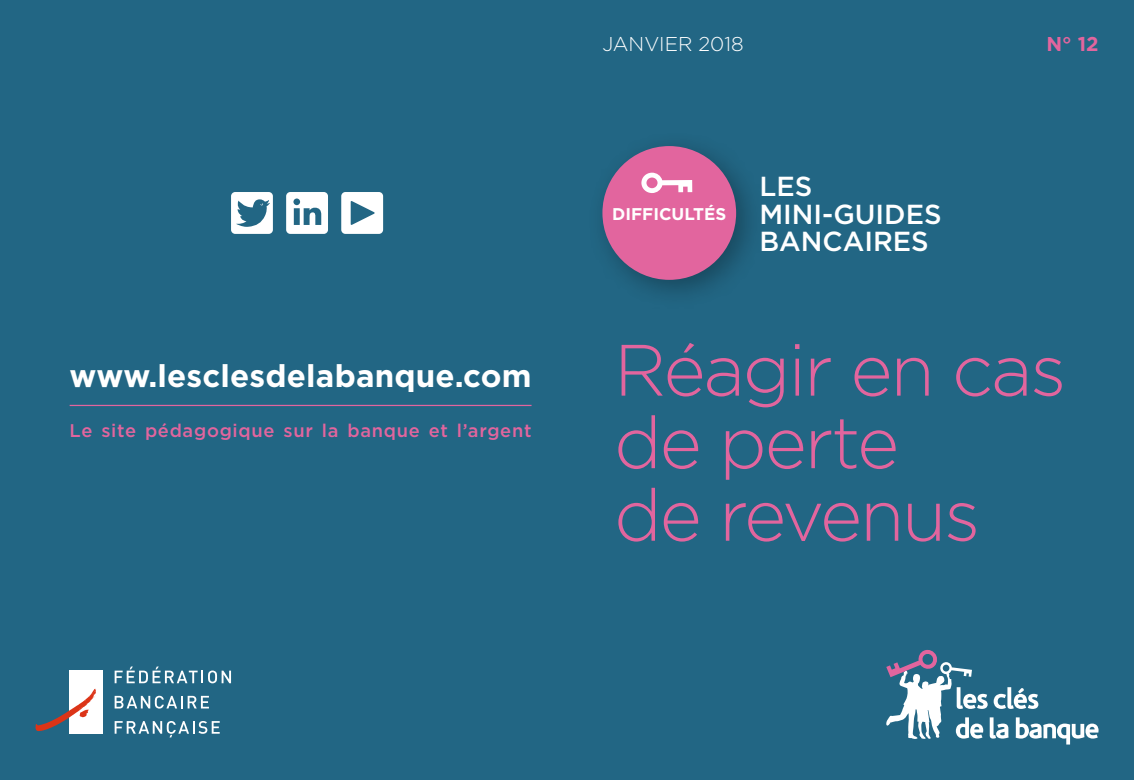
<style>
.page{position:relative;width:1134px;height:780px;background:#226684}
.page>*{position:absolute;margin:0;border:0;box-sizing:border-box;transform-origin:0 0}
.H1-Titre_guide{font:300 72.5px/72.5px "Gotham";letter-spacing:-.03em;color:#e2659e}
.URL{font:700 31.25px "Gotham";letter-spacing:.005em;color:#fff}
.Mini-guides{font:500 27.5px "Gotham";color:#fff}
.Date_de_parution{font:300 20px "Gotham";color:#fff}
.Numéro{font:700 20px "Gotham";color:#e2659e}
.Site_pédago{font:500 18.25px "Gotham";letter-spacing:.035em;color:#e2659e}
.H3_-_thème_guide{font:700 17px "Gotham";color:#fff}
</style>
<div class="page">
<svg style="left:886px;top:649px;width:212px;height:95px"></svg>
<div style="left:585px;top:129px;width:180px;height:180px;background:#000;opacity:.3"></div>
<div style="left:602px;top:146px;width:134px;height:134px;background:#e2659e;border-radius:50%"></div>
<svg style="left:641px;top:173px;width:51px;height:20px"></svg>
<hr style="left:70px;top:405px;width:461px;height:1px;background:#e2659e">
<svg style="left:115px;top:666px;width:116px;height:17px"></svg>
<svg style="left:115px;top:695px;width:94px;height:13px"></svg>
<svg style="left:115px;top:721px;width:105px;height:16px"></svg>
<div style="left:69px;top:670px;width:33px;height:63px;background:#fff"></div>
<svg style="left:35px;top:688px;width:61px;height:43px"></svg>
<svg style="left:231px;top:192px;width:42px;height:42px"></svg>
<svg style="left:286px;top:192px;width:42px;height:42px"></svg>
<svg style="left:341px;top:192px;width:42px;height:42px"></svg>
<p class="URL" style="left:70px;top:355px;width:463px">www.lesclesdelabanque.com</p>
<p class="Site_pédago" style="left:70px;top:418px;width:463px">Le site pédagogique sur la banque et l’argent</p>
<p class="Date_de_parution" style="left:602px;top:32px;width:143px">JANVIER 2018</p>
<h3 class="H3_-_thème_guide" style="left:612px;top:202px;width:114px">DIFFICULTÉS</h3>
<p class="Mini-guides" style="left:759px;top:169px;width:54px">LES</p>
<p class="Mini-guides" style="left:759px;top:196px;width:184px">MINI-GUIDES</p>
<p class="Mini-guides" style="left:759px;top:224px;width:171px">BANCAIRES</p>
<p class="Numéro" style="left:1046px;top:31px;width:54px">N° 12</p>
<h1 class="H1-Titre_guide" style="left:614px;top:332px;width:454px">Réagir en cas de perte<br>de revenus</h1>
</div>
